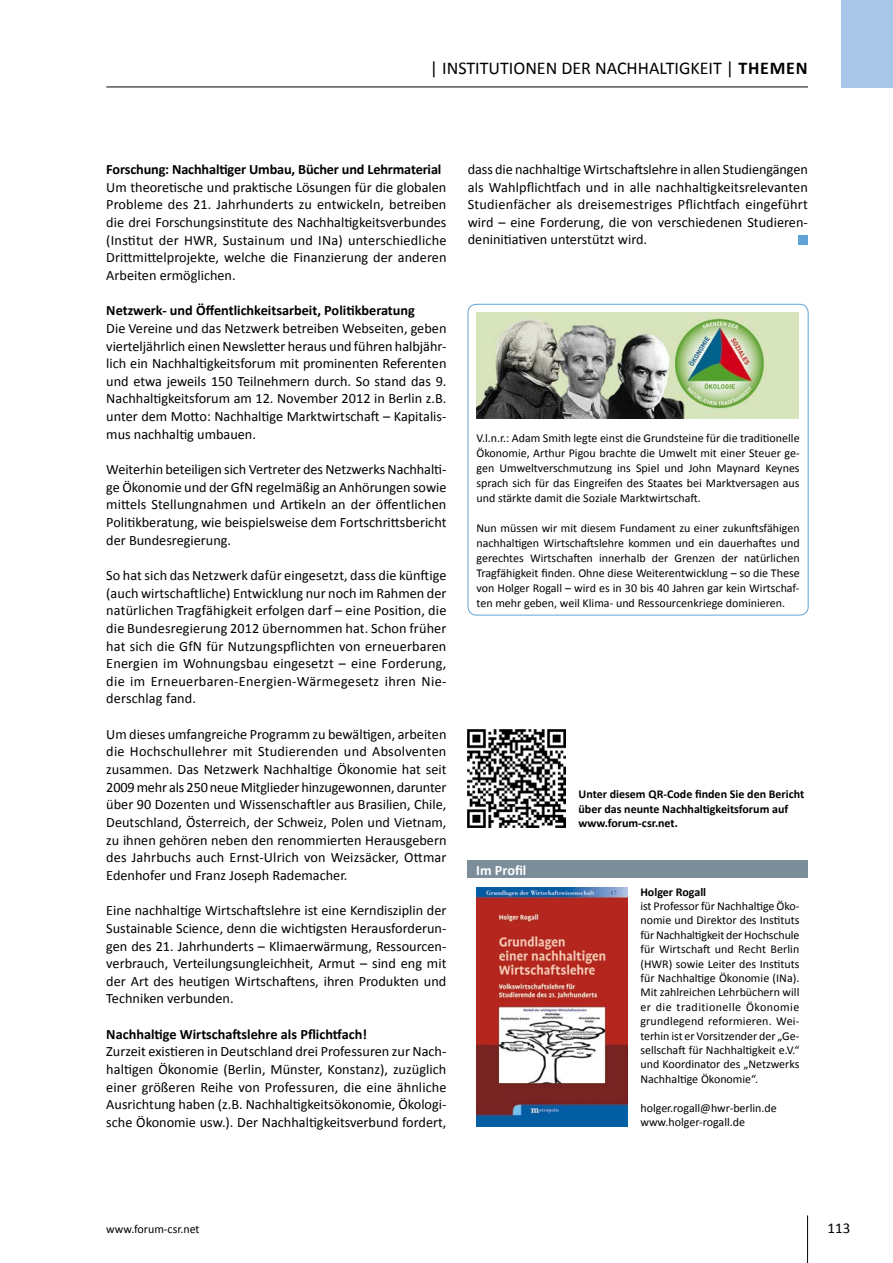
<style>
.page{position:relative;width:893px;height:1263px;background:#fff}
.page>*{position:absolute;margin:0;border:0;box-sizing:border-box;transform-origin:0 0}
.t1{font:18px "Calibri";color:#000}
.t2{font:700 18px "Calibri";letter-spacing:.04em;color:#000}
.t3{font:15px "Calibri";color:#000}
.t4{font:14.25px/17.7px "Calibri";color:#000;text-align:justify}
.t5{font:700 14.25px "Calibri";color:#000}
.t6{font:700 14.25px "Calibri";color:#fff}
.t7{font:12px/14.4px "Calibri";color:#000;text-align:justify}
.t8{font:700 12px/14.4px "Calibri";color:#000}
.s1{font-weight:400}
</style>
<div class="page">
<hr style="left:106px;top:87px;width:702px;height:1px;background:#000">
<div style="left:842px;top:0;width:51px;height:87px;background:#a8c7e8"></div>
<div style="left:798px;top:235px;width:10px;height:10px;background:#60a4d7"></div>
<img style="left:468px;top:729px;width:98px;height:98px">
<img style="left:477px;top:313px;width:321px;height:106px">
<div style="left:468px;top:304px;width:340px;height:311px;border:1px solid #60a4d7;border-radius:9px"></div>
<div style="left:468px;top:860px;width:340px;height:18px;background:#7b8e9a"></div>
<img style="left:476px;top:887px;width:152px;height:240px">
<hr style="left:807px;top:1215px;width:1px;height:48px;background:#000">
<p class="t1" style="left:430px;top:56px;width:27px">| Institutionen</p>
<p class="t1" style="left:561px;top:56px;width:11px">der</p>
<p class="t1" style="left:595px;top:56px;width:22px">Nachhaltigkeit</p>
<p class="t2" style="left:726px;top:56px;width:81px"><span class="s1">|</span> Themen</p>
<p class="t5" style="left:106px;top:161px;width:337px">Forschung: Nachhaltiger Umbau, Bücher und Lehrmaterial</p>
<p class="t4" style="left:106px;top:177px;width:342px">Um theoretische und praktische Lösungen für die globalen Probleme des 21. Jahrhunderts zu entwickeln, betreiben die drei Forschungsinstitute des Nachhaltigkeitsverbundes (Institut der HWR, Sustainum und INa) unterschiedliche Drittmittelprojekte, welche die Finanzierung der anderen Arbeiten ermöglichen.</p>
<p class="t5" style="left:106px;top:302px;width:310px">Netzwerk- und Öffentlichkeitsarbeit, Politikberatung</p>
<p class="t4" style="left:106px;top:319px;width:342px">Die Vereine und das Netzwerk betreiben Webseiten, geben vierteljährlich einen Newsletter heraus und führen halbjähr&shy;lich ein Nachhaltigkeitsforum mit prominenten Referenten und etwa jeweils 150 Teilnehmern durch. So stand das 9.<br>Nachhaltigkeitsforum am 12. November 2012 in Berlin z.B. unter dem Motto: Nachhaltige Marktwirtschaft – Kapitalis&shy;mus nachhaltig umbauen.</p>
<p class="t4" style="left:106px;top:460px;width:342px">Weiterhin beteiligen sich Vertreter des Netzwerks Nachhalti&shy;ge Ökonomie und der GfN regelmäßig an Anhörungen sowie mittels Stellungnahmen und Artikeln an der öffentlichen Politikberatung, wie beispielsweise dem Fortschrittsbericht der Bundesregierung.</p>
<p class="t4" style="left:106px;top:566px;width:342px">So hat sich das Netzwerk dafür eingesetzt, dass die künftige (auch wirtschaftliche) Entwicklung nur noch im Rahmen der natürlichen Tragfähigkeit erfolgen darf – eine Position, die die Bundesregierung 2012 übernommen hat. Schon früher hat sich die GfN für Nutzungspflichten von erneuerbaren Energien im Wohnungsbau eingesetzt – eine Forderung, die im Erneuerbaren-Energien-Wärmegesetz ihren Nie&shy;derschlag fand.</p>
<p class="t4" style="left:106px;top:724px;width:342px">Um dieses umfangreiche Programm zu bewältigen, arbeiten die Hochschullehrer mit Studierenden und Absolventen zusammen. Das Netzwerk Nachhaltige Ökonomie hat seit 2009 mehr als 250 neue Mitglieder hinzugewonnen, darunter über 90 Dozenten und Wissenschaftler aus Brasilien, Chile, Deutschland, Österreich, der Schweiz, Polen und Vietnam, zu ihnen gehören neben den renommierten Herausgebern des Jahrbuchs auch Ernst-Ulrich von Weizsäcker, Ottmar Edenhofer und Franz Joseph Rademacher.</p>
<p class="t4" style="left:106px;top:901px;width:342px">Eine nachhaltige Wirtschaftslehre ist eine Kerndisziplin der Sustainable Science, denn die wichtigsten Herausforderun&shy;gen des 21. Jahrhunderts – Klimaerwärmung, Ressourcen&shy;verbrauch, Verteilungsungleichheit, Armut – sind eng mit der Art des heutigen Wirtschaftens, ihren Produkten und Techniken verbunden.</p>
<p class="t5" style="left:106px;top:1025px;width:262px">Nachhaltige Wirtschaftslehre als Pflichtfach!</p>
<p class="t4" style="left:106px;top:1042px;width:342px">Zurzeit existieren in Deutschland drei Professuren zur Nach&shy;haltigen Ökonomie (Berlin, Münster, Konstanz), zuzüglich einer größeren Reihe von Professuren, die eine ähnliche Ausrichtung haben (z.B. Nachhaltigkeitsökonomie, Ökologi&shy;sche Ökonomie usw.). Der Nachhaltigkeitsverbund fordert,</p>
<p class="t4" style="left:468px;top:160px;width:342px">dass die nachhaltige Wirtschaftslehre in allen Studiengängen als Wahlpflichtfach und in alle nachhaltigkeitsrelevanten Studienfächer als dreisemestriges Pflichtfach eingeführt wird – eine Forderung, die von verschiedenen Studieren&shy;deninitiativen unterstützt wird.</p>
<p class="t7" style="left:476px;top:430px;width:325px;line-height:15px">V.l.n.r.: Adam Smith legte einst die Grundsteine für die traditionelle Ökonomie, Arthur Pigou brachte die Umwelt mit einer Steuer ge&shy;gen Umweltverschmutzung ins Spiel und John Maynard Keynes sprach sich für das Eingreifen des Staates bei Marktversagen aus und stärkte damit die Soziale Marktwirtschaft.</p>
<p class="t7" style="left:476px;top:520px;width:325px;line-height:15px">Nun müssen wir mit diesem Fundament zu einer zukunftsfähigen nachhaltigen Wirtschaftslehre kommen und ein dauerhaftes und gerechtes Wirtschaften innerhalb der Grenzen der natürlichen Tragfähigkeit finden. Ohne diese Weiterentwicklung – so die These von Holger Rogall – wird es in 30 bis 40 Jahren gar kein Wirtschaf&shy;ten mehr geben, weil Klima- und Ressourcenkriege dominieren.</p>
<p class="t6" style="left:476px;top:861px;width:52px">Im Profil</p>
<p class="t8" style="left:578px;top:786px;width:227px">Unter diesem QR-Code finden Sie den Bericht über das neunte Nachhaltigkeitsforum auf www.forum-csr.net.</p>
<p class="t8" style="left:640px;top:884px;width:67px">Holger Rogall</p>
<p class="t7" style="left:640px;top:898px;width:161px">ist Professor für Nachhaltige Öko&shy;nomie und Direktor des Instituts für Nachhaltigkeit der Hochschule für Wirtschaft und Recht Berlin (HWR) sowie Leiter des Instituts für Nachhaltige Ökonomie (INa).<br>Mit zahlreichen Lehrbüchern will er die traditionelle Ökonomie grundlegend reformieren. Wei&shy;terhin ist er Vorsitzender der „Ge&shy;sellschaft für Nachhaltigkeit e.V.“ und Koordinator des „Netzwerks Nachhaltige Ökonomie“.</p>
<p class="t7" style="left:640px;top:1100px;width:138px">holger.rogall@hwr-berlin.de www.holger-rogall.de</p>
<p class="t7" style="left:106px;top:1221px;width:95px">www.forum-csr.net</p>
<p class="t3" style="left:828px;top:1219px;width:24px">113</p>
</div>
